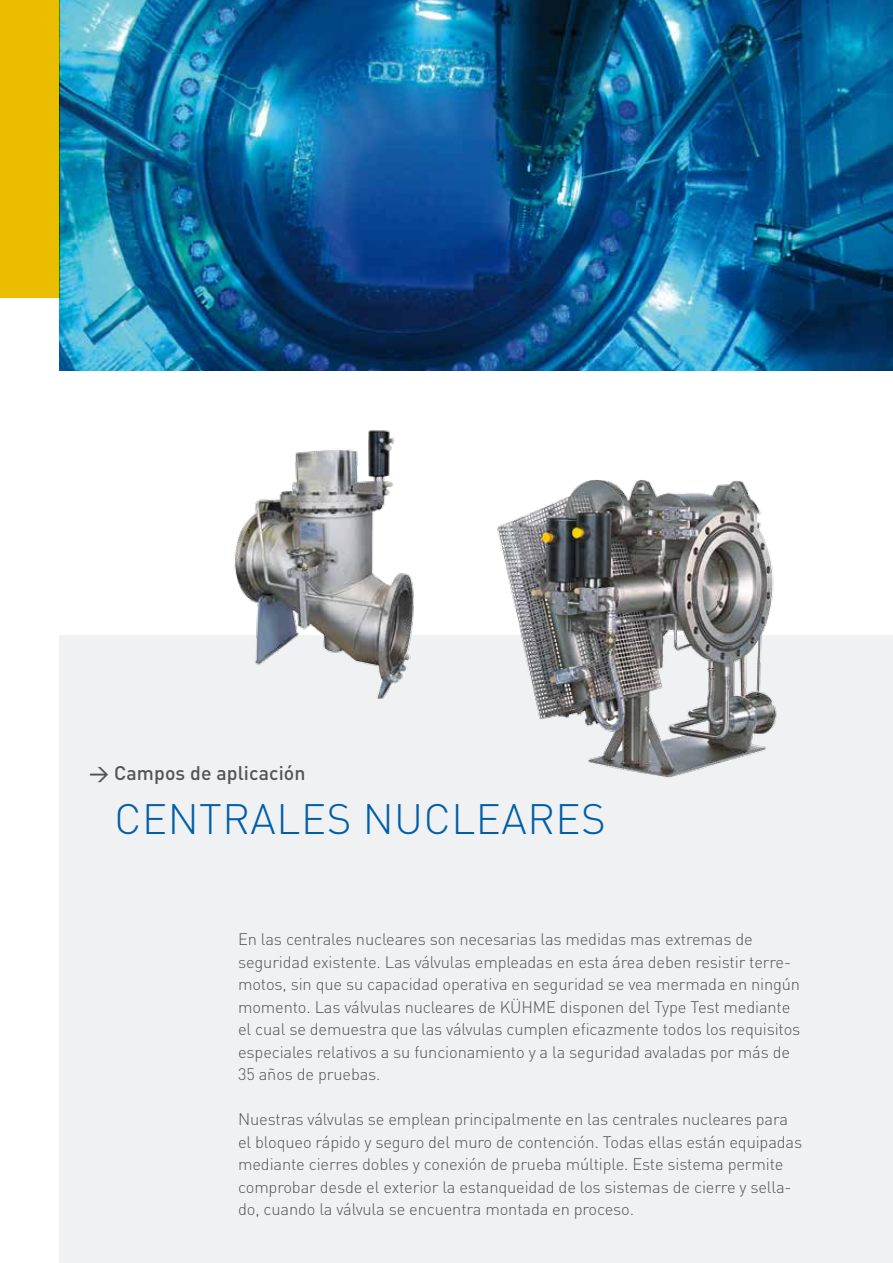
<style>
.page{position:relative;width:893px;height:1263px;background:#fff}
.page>*{position:absolute;margin:0;border:0;box-sizing:border-box;transform-origin:0 0}
.t1{font:300 42px "DIN Pro";letter-spacing:.015em;color:#005ea8}
.t2{font:500 19.5px "DIN Pro";letter-spacing:.005em;color:#4f5559}
.t3{font:300 16.5px/22.5px "DIN Pro";letter-spacing:-.01em;color:#4f5559}
.s1{font-family:"DIN"}
</style>
<div class="page">
<div style="left:60px;top:636px;width:833px;height:627px;background:#f0f1f3"></div>
<div style="left:0;top:0;width:60px;height:298px;background:#ebbd00"></div>
<img style="left:490px;top:480px;width:292px;height:298px">
<img style="left:199px;top:430px;width:257px;height:269px">
<img style="left:60px;top:0;width:833px;height:370px">
<p class="t2" style="left:89px;top:759px;width:218px"><span class="s1">&gt;</span> Campos de aplicación</p>
<h1 class="t1" style="left:114px;top:790px;width:493px">Centrales nucleares</h1>
<p class="t3" style="left:238px;top:927px;width:564px">En las centrales nucleares son necesarias las medidas mas extremas de seguridad existente. Las válvulas empleadas en esta área deben resistir terre&shy;motos, sin que su capacidad operativa en seguridad se vea mermada en ningún momento. Las válvulas nucleares de KÜHME disponen del Type Test mediante el cual se demuestra que las válvulas cumplen eficazmente todos los requisitos especiales relativos a su funcionamiento y a la seguridad avaladas por más de 35 años de pruebas.</p>
<p class="t3" style="left:238px;top:1107px;width:566px">N uestras válvulas se emplean principalmente en las centrales nucleares para el bloqueo rápido y seguro del muro de contención. Todas ellas están equipadas mediante cierres dobles y conexión de prueba múltiple. Este sistema permite comprobar desde el exterior la estanqueidad de los sistemas de cierre y sella&shy;do, cuando la válvula se encuentra montada en proceso.</p>
</div>
